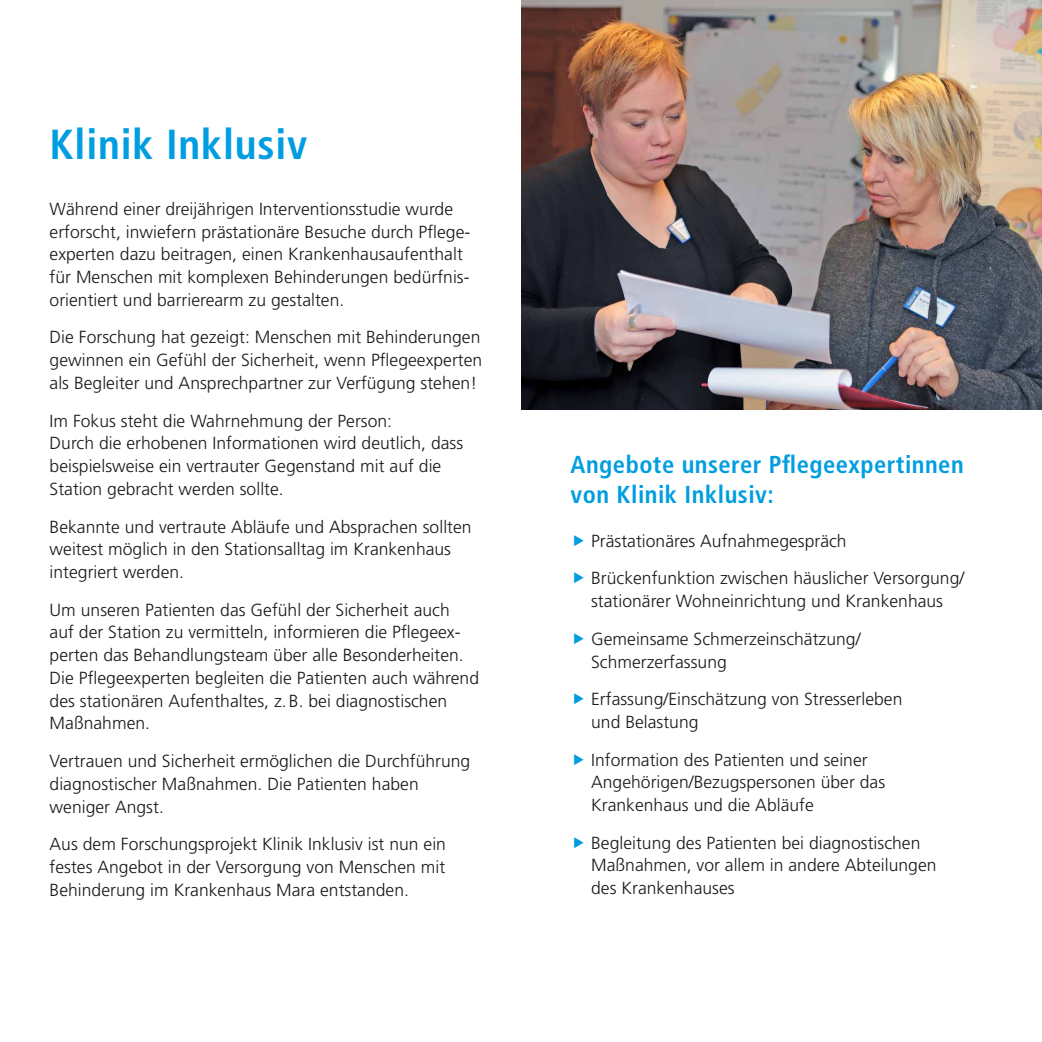
<style>
.page{position:relative;width:1042px;height:1042px;background:#fff}
.page>*{position:absolute;margin:0;border:0;box-sizing:border-box;transform-origin:0 0}
.t1{font:700 condensed 42px "Frutiger";letter-spacing:.02em;color:#009ee0}
.t2{font:700 condensed 24.5px/29.8px "Frutiger";letter-spacing:.02em;color:#009ee0}
.t3{font:300 17.5px/22.8px "Frutiger";color:#1a171c}
</style>
<div class="page">
<img style="left:521px;top:0;width:521px;height:409px">
<h1 class="t1" style="left:50px;top:119px;width:259px">Klinik Inklusiv</h1>
<p class="t3" style="left:50px;top:197px;width:422px">Während einer dreijährigen Interventionsstudie wurde erforscht, inwiefern prästationäre Besuche durch Pflege&shy;experten dazu beitragen, einen Krankenhausaufenthalt für Menschen mit komplexen Behinderungen bedürfnis&shy;orientiert und barrierearm zu gestalten.</p>
<p class="t3" style="left:50px;top:326px;width:434px;text-align:justify">Die Forschung hat gezeigt: Menschen mit Behinderungen gewinnen ein Gefühl der Sicherheit, wenn Pflegeexperten als Begleiter und Ansprechpartner zur Verfügung stehen!</p>
<p class="t3" style="left:50px;top:409px;width:415px">Im Fokus steht die Wahrnehmung der Person:<br>Durch die erhobenen Informationen wird deutlich, dass beispielsweise ein vertrauter Gegenstand mit auf die Station gebracht werden sollte.</p>
<p class="t3" style="left:50px;top:515px;width:423px">Bekannte und vertraute Abläufe und Absprachen sollten weitest möglich in den Stationsalltag im Krankenhaus integriert werden.</p>
<p class="t3" style="left:50px;top:598px;width:431px">Um unseren Patienten das Gefühl der Sicherheit auch<br>auf der Station zu vermitteln, informieren die Pflegeex&shy;perten das Behandlungsteam über alle Besonderheiten.<br>Die Pflegeexperten begleiten die Patienten auch während des stationären Aufenthaltes, z.B. bei diagnostischen Maßnahmen.</p>
<p class="t3" style="left:50px;top:749px;width:422px">Vertrauen und Sicherheit ermöglichen die Durchführung diagnostischer Maßnahmen. Die Patienten haben weniger Angst.</p>
<p class="t3" style="left:50px;top:833px;width:398px;text-align:justify">Aus dem Forschungsprojekt Klinik Inklusiv ist nun ein festes Angebot in der Versorgung von Menschen mit Behinderung im Krankenhaus Mara entstanden.</p>
<h2 class="t2" style="left:570px;top:450px;width:395px">Angebote unserer Pflegeexpertinnen von Klinik Inklusiv:</h2>
<p class="t3" style="left:591px;top:522px;width:375px;line-height:37.6px">Prästationäres Aufnahmegespräch<br>Brückenfunktion zwischen häuslicher Versorgung/</p>
<p class="t3" style="left:591px;top:582px;width:353px;line-height:37.6px">stationärer Wohneinrichtung und Krankenhaus<br>Gemeinsame Schmerzeinschätzung/</p>
<p class="t3" style="left:591px;top:642px;width:313px;line-height:37.6px">Schmerzerfassung<br>Erfassung/Einschätzung von Stresserleben</p>
<p class="t3" style="left:591px;top:703px;width:278px;line-height:37.6px">und Belastung<br>Information des Patienten und seiner</p>
<p class="t3" style="left:591px;top:771px;width:295px">Angehörigen/Bezugspersonen über das<br>Krankenhaus und die Abläufe</p>
<p class="t3" style="left:591px;top:831px;width:347px">Begleitung des Patienten bei diagnostischen<br>Maßnahmen, vor allem in andere Abteilungen des Krankenhauses</p>
</div>
